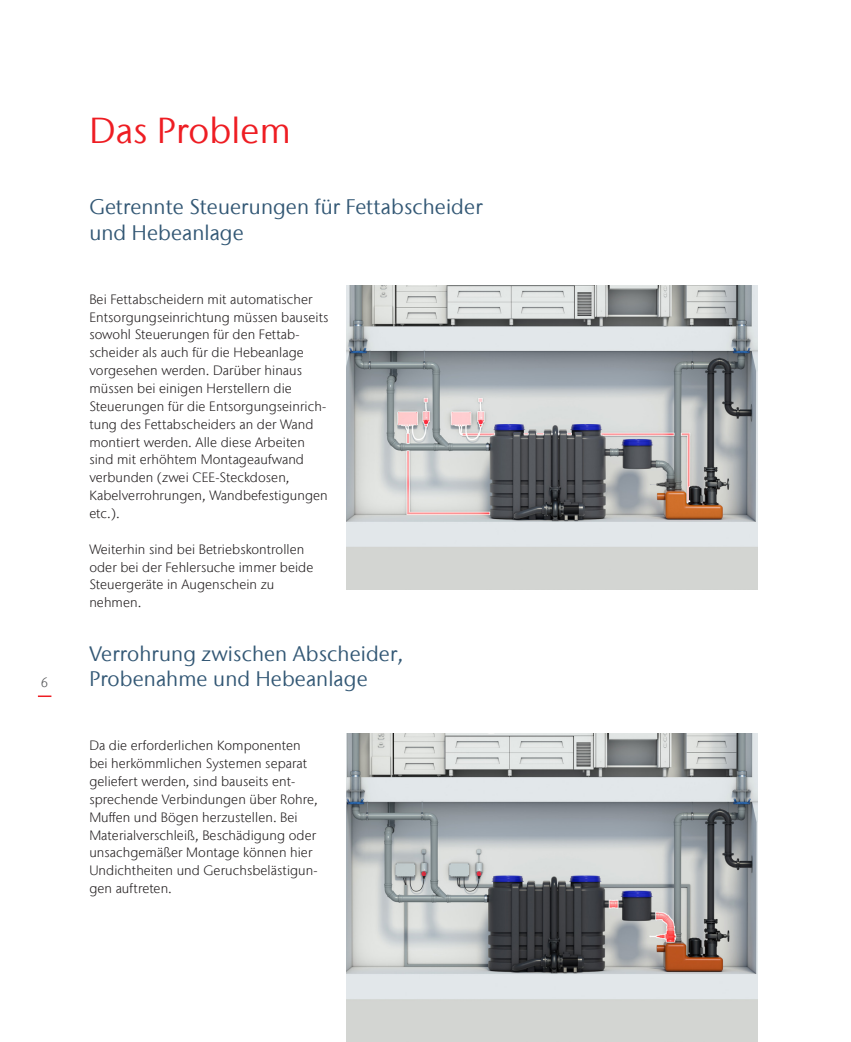
<style>
.page{position:relative;width:851px;height:1042px;background:#fff}
.page>*{position:absolute;margin:0;border:0;box-sizing:border-box;transform-origin:0 0}
.Heading{font:36px "Stone Sans IIITC Com";letter-spacing:.005em;color:#ee1d23}
.Intermediate_heading{font:21px/25.2px "Stone Sans IIITC Com";letter-spacing:.005em;color:#335875}
.Body_copy{font:300 13.5px/17.9px "Stone Sans IIITC Com";letter-spacing:.005em;color:#231f20}
.Page_number{font:300 13.5px "Stone Sans IIITC Com";color:#57585a}
</style>
<div class="page">
<img style="left:346px;top:285px;width:411px;height:304px">
<img style="left:346px;top:733px;width:411px;height:309px">
<svg style="left:38px;top:695px;width:13px;height:2px"></svg>
<p class="Page_number" style="left:41px;top:674px;width:9px">6</p>
<p class="Heading" style="left:89px;top:108px;width:203px">Das Problem</p>
<p class="Intermediate_heading" style="left:89px;top:194px;width:395px">Getrennte Steuerungen für Fettabscheider und Hebeanlage</p>
<p class="Body_copy" style="left:89px;top:290px;width:241px">Bei Fettabscheidern mit automatischer Entsorgungseinrichtung müssen bauseits sowohl Steuerungen für den Fettab&shy;scheider als auch für die Hebeanlage vorgesehen werden. Darüber hinaus müssen bei einigen Herstellern die Steuerungen für die Entsorgungseinrich&shy;tung des Fettabscheiders an der Wand montiert werden. Alle diese Arbeiten sind mit erhöhtem Montageaufwand verbunden (zwei CEE-Steckdosen, Kabelverrohrungen, Wandbefestigungen etc.).</p>
<p class="Body_copy" style="left:89px;top:540px;width:225px">Weiterhin sind bei Betriebskontrollen oder bei der Fehlersuche immer beide<br>Steuergeräte in Augenschein zu nehmen.</p>
<p class="Intermediate_heading" style="left:89px;top:641px;width:315px">Verrohrung zwischen Abscheider,<br>Probenahme und Hebeanlage</p>
<p class="Body_copy" style="left:89px;top:736px;width:230px">Da die erforderlichen Komponenten bei herkömmlichen Systemen separat geliefert werden, sind bauseits ent&shy;sprechende Verbindungen über Rohre, Muffen und Bögen herzustellen. Bei Materialverschleiß, Beschädigung oder unsachgemäßer Montage können hier Undichtheiten und Geruchsbelästigun&shy;gen auftreten.</p>
</div>
